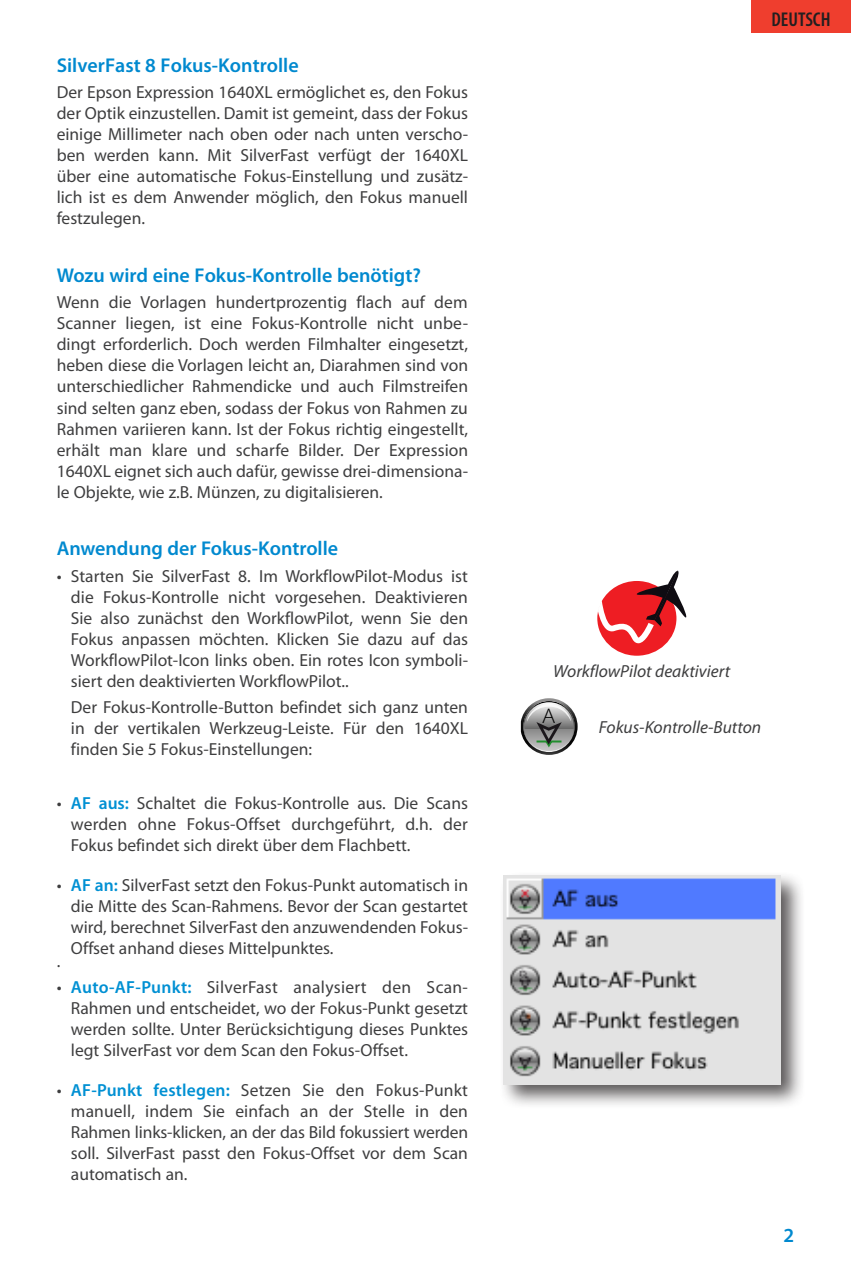
<style>
.page{position:relative;width:851px;height:1276px;background:#fff}
.page>*{position:absolute;margin:0;border:0;box-sizing:border-box;transform-origin:0 0}
.t1{font:300 21.25px "Myriad Pro";color:#000;scale:1.11 1}
.Fließtext_-3mm_8pt{font:600 20px "Myriad Pro";color:#0089cf}
.Zwischentitel_blau_8{font:600 20px "Myriad Pro";color:#0089cf}
.t2{font:600 condensed 20px "Myriad Pro";color:#231f20}
.Fließtext_-3mm_8pt-2{font:17.5px/21px "Myriad Pro";color:#3e3e3f;text-align:justify}
.Bildunterschrift_8pt{font:italic 17.5px "Myriad Pro";color:#3e3e3f}
.s1{font-weight:600;color:#0090d3}
</style>
<div class="page">
<div style="left:750px;top:0;width:100px;height:33px;background:#ef3e2e"></div>
<svg style="left:597px;top:570px;width:89px;height:86px"></svg>
<svg style="left:521px;top:698px;width:56px;height:57px"></svg>
<div style="left:498px;top:870px;width:307px;height:239px;background:#231f20;opacity:.75"></div>
<img style="left:503px;top:875px;width:277px;height:209px">
<p class="Zwischentitel_blau_8" style="left:57px;top:52px;width:243px">SilverFast 8 Fokus-Kontrolle</p>
<p class="Fließtext_-3mm_8pt-2" style="left:57px;top:82px;width:413px">Der Epson Expression 1640XL ermöglichet es, den Fokus der Optik einzustellen. Damit ist gemeint, dass der Fokus einige Millimeter nach oben oder nach unten verscho&shy;ben werden kann. Mit SilverFast verfügt der 1640XL über eine automatische Fokus-Einstellung und zusätz&shy;lich ist es dem Anwender möglich, den Fokus manuell festzulegen.</p>
<p class="Fließtext_-3mm_8pt" style="left:57px;top:262px;width:365px">Wozu wird eine Fokus-Kontrolle benötigt?</p>
<p class="Fließtext_-3mm_8pt-2" style="left:57px;top:292px;width:413px">Wenn die Vorlagen hundertprozentig flach auf dem Scanner liegen, ist eine Fokus-Kontrolle nicht unbe&shy;dingt erforderlich. Doch werden Filmhalter eingesetzt, heben diese die Vorlagen leicht an, Diarahmen sind von unterschiedlicher Rahmendicke und auch Filmstreifen sind selten ganz eben, sodass der Fokus von Rahmen zu Rahmen variieren kann. Ist der Fokus richtig eingestellt, erhält man klare und scharfe Bilder. Der Expression 1640XL eignet sich auch dafür, gewisse drei-dimensiona&shy;le Objekte, wie z.B. Münzen, zu digitalisieren.</p>
<p class="Fließtext_-3mm_8pt" style="left:57px;top:535px;width:283px">Anwendung der Fokus-Kontrolle</p>
<p class="Fließtext_-3mm_8pt-2" style="left:71px;top:565px;width:398px;text-indent:-14px">• Starten Sie SilverFast 8. Im WorkflowPilot-Modus ist die Fokus-Kontrolle nicht vorgesehen. Deaktivieren Sie also zunächst den WorkflowPilot, wenn Sie den Fokus anpassen möchten. Klicken Sie dazu auf das WorkflowPilot-Icon links oben. Ein rotes Icon symboli&shy;siert den deaktivierten WorkflowPilot..</p>
<p class="Fließtext_-3mm_8pt-2" style="left:71px;top:696px;width:398px">Der Fokus-Kontrolle-Button befindet sich ganz unten in der vertikalen Werkzeug-Leiste. Für den 1640XL finden Sie 5 Fokus-Einstellungen:</p>
<p class="Fließtext_-3mm_8pt-2" style="left:71px;top:792px;width:398px;text-indent:-14px">• <span class="s1">AF aus:</span> Schaltet die Fokus-Kontrolle aus. Die Scans werden ohne Fokus-Offset durchgeführt, d.h. der Fokus befindet sich direkt über dem Flachbett.</p>
<p class="Fließtext_-3mm_8pt-2" style="left:71px;top:874px;width:398px;text-indent:-14px">• <span class="s1">AF an:</span> SilverFast setzt den Fokus-Punkt automatisch in die Mitte des Scan-Rahmens. Bevor der Scan gestartet wird, berechnet SilverFast den anzuwendenden Fokus-Offset anhand dieses Mittelpunktes.</p>
<p class="Fließtext_-3mm_8pt-2" style="left:57px;top:950px;width:5px">.</p>
<p class="Fließtext_-3mm_8pt-2" style="left:71px;top:976px;width:398px;text-indent:-14px">• <span class="s1">Auto-AF-Punkt:</span> SilverFast analysiert den Scan-Rahmen und entscheidet, wo der Fokus-Punkt gesetzt werden sollte. Unter Berücksichtigung dieses Punktes legt SilverFast vor dem Scan den Fokus-Offset.</p>
<p class="Fließtext_-3mm_8pt-2" style="left:71px;top:1079px;width:398px;text-indent:-14px">• <span class="s1">AF-Punkt festlegen:</span> Setzen Sie den Fokus-Punkt manuell, indem Sie einfach an der Stelle in den Rahmen links-klicken, an der das Bild fokussiert werden soll. SilverFast passt den Fokus-Offset vor dem Scan automatisch an.</p>
<p class="t2" style="left:771px;top:7px;width:61px">DEUTSCH</p>
<p class="Bildunterschrift_8pt" style="left:553px;top:660px;width:178px">WorkflowPilot deaktiviert</p>
<p class="t1" style="left:541px;top:703px;width:14px">A</p>
<p class="Bildunterschrift_8pt" style="left:598px;top:716px;width:164px">Fokus-Kontrolle-Button</p>
<p class="Zwischentitel_blau_8" style="left:783px;top:1222px;width:12px">2</p>
</div>
